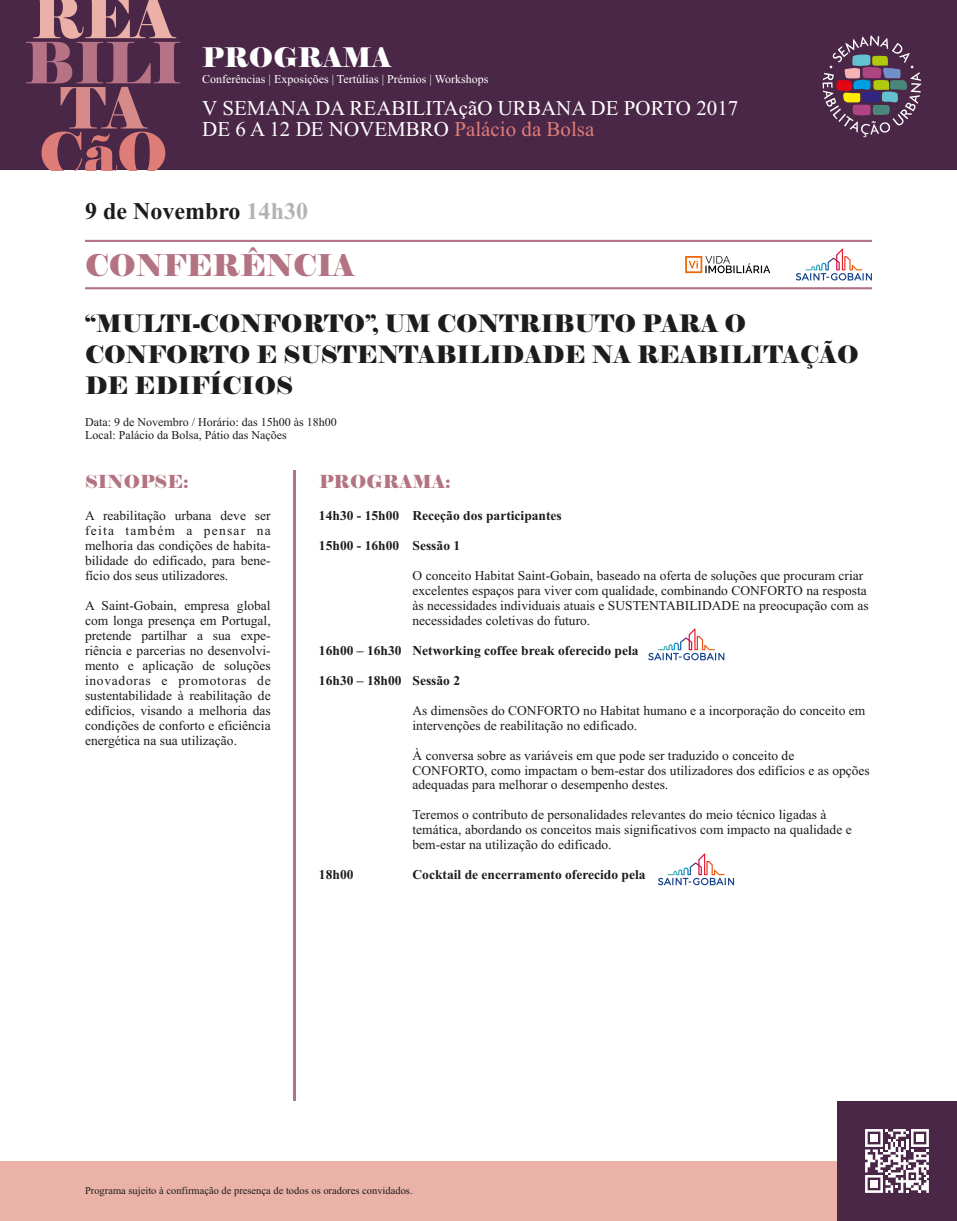
<style>
.page{position:relative;width:957px;height:1221px;background:#fff}
.page>*{position:absolute;margin:0;border:0;box-sizing:border-box;transform-origin:0 0}
.t1{font:56.85px "Elephant";color:#b57385}
.t2{font:56.85px "Elephant";color:#ebb0a8}
.t3{font:56.85px "Elephant";color:#de7d78}
.t4{font:56.85px "Elephant";color:#d68a8a}
.t5{font:30px "Elephant";color:#b37382}
.t6{font:27px "Elephant";color:#fff}
.t7{font:24px/30.9px "Elephant";color:#1c1c1c}
.t8{font:700 24px "Times New Roman";color:#1c1c1c}
.t9{font:21px/21px "Times New Roman";color:#fff}
.t10{font:18px "Elephant";color:#b37382}
.t11{font:13.5px/15px "Times New Roman";color:#1c1c1c}
.t12{font:700 13.5px "Times New Roman";color:#1c1c1c}
.t13{font:12px/13.4px "Times New Roman";color:#1c1c1c}
.t14{font:12px "Times New Roman";color:#fff}
.t15{font:10.5px "Times New Roman";color:#1c1c1c}
.s1{color:#de7d78}
.s2{color:#b3b3b3}
</style>
<div class="page">
<hr style="left:85px;top:240px;width:787px;height:2px;background:#b37382">
<hr style="left:85px;top:287px;width:787px;height:2px;background:#b37382">
<hr style="left:294px;top:470px;width:2px;height:630px;background:#b37382">
<svg style="left:685px;top:256px;width:85px;height:17px"></svg>
<svg style="left:795px;top:248px;width:77px;height:32px"></svg>
<svg style="left:648px;top:628px;width:76px;height:32px"></svg>
<div style="left:0;top:0;width:957px;height:170px;background:#4a2647"></div>
<svg style="left:822px;top:36px;width:99px;height:101px"></svg>
<div style="left:0;top:1160px;width:957px;height:60px;background:#ebb3a8"></div>
<div style="left:837px;top:1100px;width:120px;height:120px;background:#4a2647"></div>
<svg style="left:865px;top:1129px;width:64px;height:63px"></svg>
<svg style="left:658px;top:853px;width:76px;height:32px"></svg>
<h1 class="t2" style="left:32px;top:-17px;width:145px">REA</h1>
<h1 class="t1" style="left:25px;top:29px;width:159px">BILI</h1>
<h1 class="t4" style="left:60px;top:74px;width:88px">TA</h1>
<h1 class="t3" style="left:39px;top:119px;width:131px">ÇãO</h1>
<h3 class="t6" style="left:202px;top:41px;width:191px">PROGRAMA</h3>
<p class="t14" style="left:202px;top:75px;width:287px">Conferências | Exposições | Tertúlias | Prémios | Workshops</p>
<h3 class="t9" style="left:202px;top:100px;width:537px">V SEMANA DA REABILITAçãO URBANA DE PORTO 2017<br>DE 6 A 12 DE NOVEMBRO <span class="s1">Palácio da Bolsa</span></h3>
<h3 class="t8" style="left:85px;top:202px;width:224px">9 de Novembro <span class="s2">14h30</span></h3>
<h2 class="t5" style="left:85px;top:247px;width:271px">CONFERÊNCIA</h2>
<h3 class="t7" style="left:85px;top:308px;width:775px">“MULTI-CONFORTO”, UM CONTRIBUTO PARA O<br>CONFORTO E SUSTENTABILIDADE NA REABILITAÇÃO<br>DE EDIFÍCIOS</h3>
<p class="t13" style="left:85px;top:416px;width:253px">Data: 9 de Novembro / Horário: das 15h00 às 18h00<br>Local: Palácio da Bolsa, Pátio das Nações</p>
<h3 class="t10" style="left:85px;top:470px;width:105px">SINOPSE:</h3>
<p class="t11" style="left:85px;top:509px;width:187px;text-align:justify">A reabilitação urbana deve ser feita também a pensar na melhoria das condições de habita&shy;bilidade do edificado, para bene&shy;fício dos seus utilizadores.</p>
<p class="t11" style="left:85px;top:599px;width:187px;text-align:justify">A Saint-Gobain, empresa global com longa presença em Portugal, pretende partilhar a sua expe&shy;riência e parcerias no desenvolvi&shy;mento e aplicação de soluções inovadoras e promotoras de sustentabilidade à reabilitação de edifícios, visando a melhoria das condições de conforto e eficiência energética na sua utilização.</p>
<h3 class="t10" style="left:319px;top:470px;width:133px">PROGRAMA:</h3>
<p class="t12" style="left:319px;top:511px;width:244px">14h30 - 15h00 Receção dos participantes</p>
<p class="t12" style="left:319px;top:541px;width:143px">15h00 - 16h00 Sessão 1</p>
<p class="t11" style="left:412px;top:569px;width:457px">O conceito Habitat Saint-Gobain, baseado na oferta de soluções que procuram criar excelentes espaços para viver com qualidade, combinando CONFORTO na resposta às necessidades individuais atuais e SUSTENTABILIDADE na preocupação com as necessidades coletivas do futuro.</p>
<p class="t12" style="left:319px;top:645px;width:321px">16h00 – 16h30 Networking coffee break oferecido pela</p>
<p class="t12" style="left:319px;top:675px;width:143px">16h30 – 18h00 Sessão 2</p>
<p class="t11" style="left:412px;top:704px;width:454px">As dimensões do CONFORTO no Habitat humano e a incorporação do conceito em intervenções de reabilitação no edificado.</p>
<p class="t11" style="left:412px;top:748px;width:459px">À conversa sobre as variáveis em que pode ser traduzido o conceito de<br>CONFORTO, como impactam o bem-estar dos utilizadores dos edifícios e as opções adequadas para melhorar o desempenho destes.</p>
<p class="t11" style="left:412px;top:808px;width:441px">Teremos o contributo de personalidades relevantes do meio técnico ligadas à temática, abordando os conceitos mais significativos com impacto na qualidade e bem-estar na utilização do edificado.</p>
<p class="t12" style="left:319px;top:870px;width:36px">18h00</p>
<p class="t12" style="left:412px;top:870px;width:234px">Cocktail de encerramento oferecido pela</p>
<p class="t15" style="left:85px;top:1186px;width:329px">Programa sujeito à confirmação de presença de todos os oradores convidados.</p>
</div>
